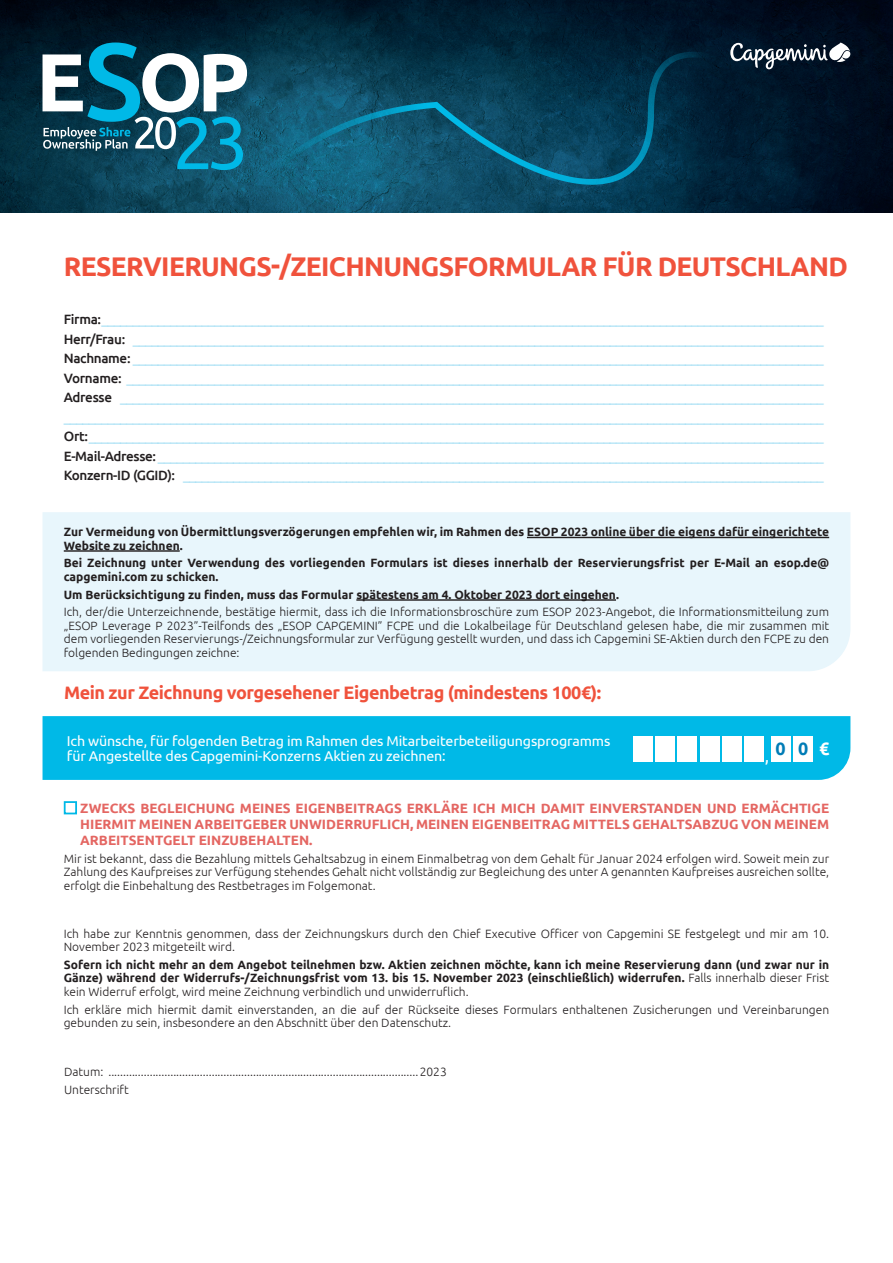
<style>
.page{position:relative;width:893px;height:1263px;background:#fff}
.page>*{position:absolute;margin:0;border:0;box-sizing:border-box;transform-origin:0 0}
.t1{font:700 27px "Ubuntu";letter-spacing:-.025em;color:#f0523c}
.t2{font:700 18px "Ubuntu";letter-spacing:-.025em;color:#f0523c}
.t3{font:700 17.85px "Ubuntu";color:#007cb6}
.t4{font:17.85px "Ubuntu";color:#fff}
.t5{font:700 17.85px "Ubuntu";color:#fff}
.t6{font:14.25px/15.8px "Ubuntu";letter-spacing:-.01em;color:#fff}
.t7{font:300 13.5px "Ubuntu";color:#8ed7f2}
.t8{font:700 13.5px/16.2px "Ubuntu";color:#e46662;text-align:justify}
.t9{font:300 12px/13.5px "Ubuntu";color:#231f20;text-align:justify}
.t10{font:700 12px/13.5px "Ubuntu";color:#231f20}
.s1{font-weight:500;color:#231f20}
.s2{font-weight:300}
</style>
<div class="page">
<img style="left:0;top:0;width:893px;height:213px">
<svg style="left:43px;top:43px;width:204px;height:127px"></svg>
<svg style="left:247px;top:52px;width:437px;height:144px;background:#0b4c65"></svg>
<svg style="left:730px;top:43px;width:120px;height:26px"></svg>
<div style="left:43px;top:716px;width:807px;height:64px;background:#00b9e7"></div>
<div style="left:43px;top:512px;width:807px;height:159px;background:#e8f6fc"></div>
<hr style="left:527px;top:537px;width:302px;height:1px;background:#231f20">
<hr style="left:64px;top:550px;width:116px;height:2px;background:#231f20">
<hr style="left:356px;top:599px;width:260px;height:2px;background:#231f20">
<div style="left:64px;top:801px;width:13px;height:13px;border:2px solid #00b9e7"></div>
<div style="left:793px;top:736px;width:20px;height:26px;background:#fff"></div>
<div style="left:745px;top:736px;width:19px;height:26px;background:#fff"></div>
<div style="left:700px;top:736px;width:19px;height:26px;background:#fff"></div>
<div style="left:655px;top:736px;width:19px;height:26px;background:#fff"></div>
<div style="left:771px;top:736px;width:19px;height:26px;background:#fff"></div>
<div style="left:722px;top:736px;width:20px;height:26px;background:#fff"></div>
<div style="left:678px;top:736px;width:19px;height:26px;background:#fff"></div>
<div style="left:633px;top:736px;width:19px;height:26px;background:#fff"></div>
<p class="t1" style="left:64px;top:250px;width:786px">RESERVIERUNGS-/ZEICHNUNGSFORMULAR FÜR DEUTSCHLAND</p>
<p class="t7" style="left:64px;top:311px;width:761px"><span class="s1">Firma:</span>___________________________________________________________________________________________________________________</p>
<p class="t7" style="left:64px;top:331px;width:761px"><span class="s1">Herr/Frau:</span> ______________________________________________________________________________________________________________</p>
<p class="t7" style="left:64px;top:350px;width:761px"><span class="s1">Nachname:</span> ______________________________________________________________________________________________________________</p>
<p class="t7" style="left:64px;top:370px;width:761px"><span class="s1">Vorname:</span> _______________________________________________________________________________________________________________</p>
<p class="t7" style="left:64px;top:389px;width:761px"><span class="s1">Adresse</span> ________________________________________________________________________________________________________________</p>
<p class="t7" style="left:64px;top:409px;width:761px">_________________________________________________________________________________________________________________________</p>
<p class="t7" style="left:64px;top:428px;width:761px"><span class="s1">Ort:</span>_____________________________________________________________________________________________________________________</p>
<p class="t7" style="left:64px;top:448px;width:761px"><span class="s1">E-Mail-Adresse:</span> __________________________________________________________________________________________________________</p>
<p class="t7" style="left:64px;top:467px;width:761px"><span class="s1">Konzern-ID (GGID):</span> ______________________________________________________________________________________________________</p>
<p class="t10" style="left:64px;top:525px;width:767px">Zur Vermeidung von Übermittlungsverzögerungen empfehlen wir, im Rahmen des ESOP 2023 online über die eigens dafür eingerichtete<br>Website zu zeichnen.</p>
<p class="t10" style="left:64px;top:556px;width:767px">Bei Zeichnung unter Verwendung des vorliegenden Formulars ist dieses innerhalb der Reservierungsfrist per E-Mail an esop.de@ capgemini.com zu schicken.</p>
<p class="t10" style="left:64px;top:587px;width:557px">Um Berücksichtigung zu finden, muss das Formular spätestens am 4. Oktober 2023 dort eingehen.</p>
<p class="t9" style="left:64px;top:605px;width:767px">Ich, der/die Unterzeichnende, bestätige hiermit, dass ich die Informationsbroschüre zum ESOP 2023-Angebot, die Informationsmitteilung zum „ESOP Leverage P 2023”-Teilfonds des „ESOP CAPGEMINI” FCPE und die Lokalbeilage für Deutschland gelesen habe, die mir zusammen mit dem vorliegenden Reservierungs-/Zeichnungsformular zur Verfügung gestellt wurden, und dass ich Capgemini SE-Aktien durch den FCPE zu den folgenden Bedingungen zeichne:</p>
<p class="t2" style="left:64px;top:682px;width:539px">Mein zur Zeichnung vorgesehener Eigenbetrag (mindestens 100€):</p>
<p class="t6" style="left:67px;top:732px;width:545px">Ich wünsche, für folgenden Betrag im Rahmen des Mitarbeiterbeteiligungsprogramms für Angestellte des Capgemini-Konzerns Aktien zu zeichnen:</p>
<p class="t4" style="left:765px;top:745px;width:6px">,</p>
<p class="t3" style="left:775px;top:738px;width:12px">0</p>
<p class="t3" style="left:798px;top:738px;width:12px">0</p>
<p class="t5" style="left:819px;top:738px;width:12px">€</p>
<p class="t8" style="left:80px;top:799px;width:750px">ZWECKS BEGLEICHUNG MEINES EIGENBEITRAGS ERKLÄRE ICH MICH DAMIT EINVERSTANDEN UND ERMÄCHTIGE HIERMIT MEINEN ARBEITGEBER UNWIDERRUFLICH, MEINEN EIGENBEITRAG MITTELS GEHALTSABZUG VON MEINEM ARBEITSENTGELT EINZUBEHALTEN.</p>
<p class="t9" style="left:64px;top:851px;width:767px">Mir ist bekannt, dass die Bezahlung mittels Gehaltsabzug in einem Einmalbetrag von dem Gehalt für Januar 2024 erfolgen wird. Soweit mein zur Zahlung des Kaufpreises zur Verfügung stehendes Gehalt nicht vollständig zur Begleichung des unter A genannten Kaufpreises ausreichen sollte, erfolgt die Einbehaltung des Restbetrages im Folgemonat.</p>
<p class="t9" style="left:64px;top:926px;width:767px">Ich habe zur Kenntnis genommen, dass der Zeichnungskurs durch den Chief Executive Officer von Capgemini SE festgelegt und mir am 10.<br>November 2023 mitgeteilt wird.</p>
<p class="t10" style="left:64px;top:958px;width:767px;text-align:justify">Sofern ich nicht mehr an dem Angebot teilnehmen bzw. Aktien zeichnen möchte, kann ich meine Reservierung dann (und zwar nur in Gänze) während der Widerrufs-/Zeichnungsfrist vom 13. bis 15. November 2023 (einschließlich) widerrufen. <span class="s2">Falls innerhalb dieser Frist kein Widerruf erfolgt, wird meine Zeichnung verbindlich und unwiderruflich.</span></p>
<p class="t9" style="left:64px;top:1002px;width:767px">Ich erkläre mich hiermit damit einverstanden, an die auf der Rückseite dieses Formulars enthaltenen Zusicherungen und Vereinbarungen gebunden zu sein, insbesondere an den Abschnitt über den Datenschutz.</p>
<p class="t9" style="left:64px;top:1065px;width:384px">Datum: .........................................................................................................2023</p>
<p class="t9" style="left:64px;top:1082px;width:66px">Unterschrift</p>
</div>
